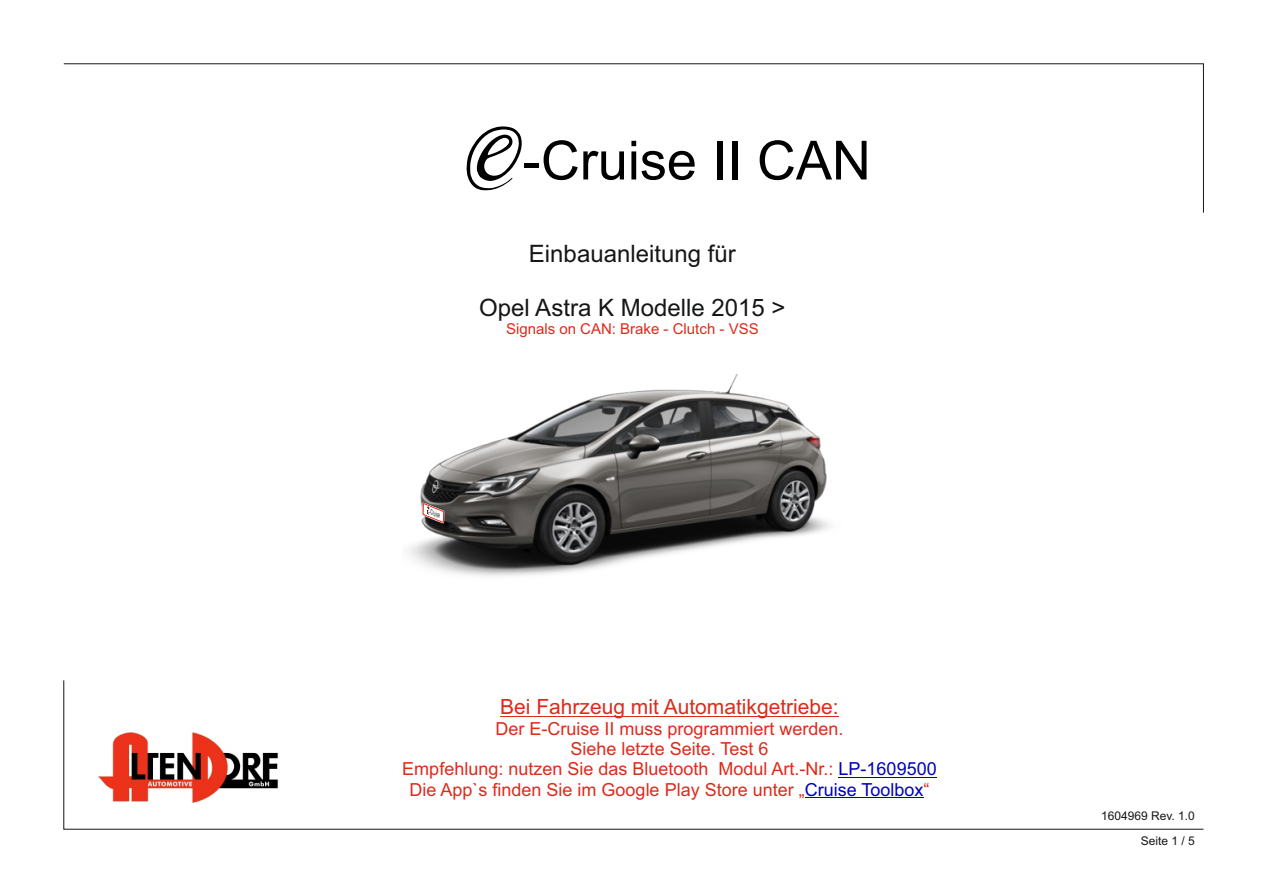
<style>
.page{position:relative;width:1263px;height:893px;background:#fff}
.page>*{position:absolute;margin:0;border:0;box-sizing:border-box;transform-origin:0 0}
.t1{font:54px "Arial";color:#000}
.t2{font:24px "Arial";color:#151616}
.t3{font:21px "Arial";color:#dd2b1c}
.t4{font:18px/20.1px "Arial";color:#dd2b1c;text-align:center}
.t5{font:15px "Arial";color:#dd2b1c}
.t6{font:12px "Arial";color:#151616}
.t7{font:italic 7.05px "Arial";color:#151616;scale:.49 1}
.s1{color:#0000c4}
</style>
<div class="page">
<svg style="left:63px;top:63px;width:1141px;height:150px"></svg>
<svg style="left:63px;top:680px;width:1141px;height:149px"></svg>
<svg style="left:466px;top:126px;width:56px;height:64px"></svg>
<img style="left:408px;top:374px;width:422px;height:202px">
<svg style="left:422px;top:442px;width:22px;height:134px"></svg>
<hr style="left:500px;top:716px;width:339px;height:1px;background:#dd2b1c">
<hr style="left:839px;top:777px;width:98px;height:1px;background:#0000c4">
<hr style="left:805px;top:797px;width:118px;height:1px;background:#0000c4">
<img style="left:92px;top:725px;width:196px;height:83px">
<h1 class="t1" style="left:523px;top:140px;width:350px">-Cruise II CAN</h1>
<h2 class="t2" style="left:529px;top:245px;width:208px">Einbauanleitung für</h2>
<h2 class="t2" style="left:479px;top:298px;width:308px">Opel Astra K Modelle 2015 &gt;</h2>
<p class="t5" style="left:506px;top:323px;width:254px">Signals on CAN: Brake - Clutch - VSS</p>
<p class="t7" style="left:431px;top:509px;width:24px;rotate:22deg">-Cruise</p>
<p class="t3" style="left:500px;top:699px;width:340px">Bei Fahrzeug mit Automatikgetriebe:</p>
<p class="t4" style="left:402px;top:720px;width:536px">Der E-Cruise II muss programmiert werden.<br>Siehe letzte Seite. Test 6<br>Empfehlung: nutzen Sie das Bluetooth Modul Art.-Nr.: <span class="s1">LP-1609500<br></span>Die App`s finden Sie im Google Play Store unter „<span class="s1">Cruise Toolbox</span>“</p>
<p class="t6" style="left:1101px;top:811px;width:95px">1604969 Rev. 1.0</p>
<p class="t6" style="left:1141px;top:837px;width:56px">Seite 1 / 5</p>
</div>
